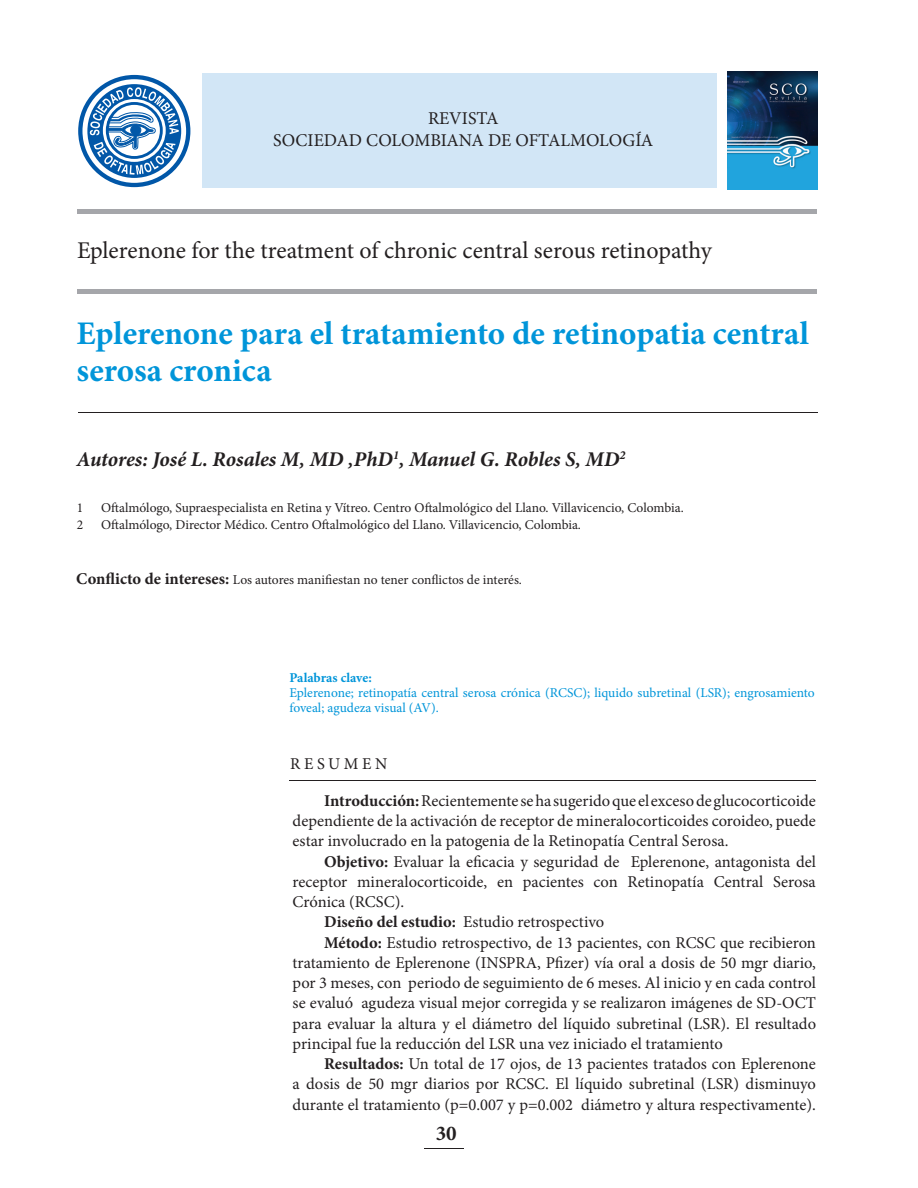
<style>
.page{position:relative;width:918px;height:1188px;background:#fff}
.page>*{position:absolute;margin:0;border:0;box-sizing:border-box;transform-origin:0 0}
.t1{font:700 33px/37.5px "Minion Pro";color:#0095d9}
.t2{font:24px "Minion Pro";color:#231f20}
.t3{font:italic 700 21px "Minion Pro";color:#231f20}
.t4{font:700 21px "Minion Pro";color:#231f20}
.t5{font:18px/21.6px "Minion Pro";color:#231f20;text-align:center}
.t6{font:16.5px/20.2px "Minion Pro";color:#231f20;text-align:justify}
.t7{font:16.5px "Minion Pro";letter-spacing:.22em;color:#231f20}
.t8{font:13.5px "Minion Pro";color:#231f20}
.t9{font:13.5px/15px "Minion Pro";color:#0095d9}
.t10{font:700 13.5px "Minion Pro";color:#0095d9}
.s1{font-weight:700;font-size:16.5px}
.s2{font-weight:700}
</style>
<div class="page">
<hr style="left:425px;top:1148px;width:39px;height:1px;background:#231f20">
<img style="left:728px;top:71px;width:89px;height:118px">
<div style="left:202px;top:97px;width:514px;height:91px;background:#d2e6f6"></div>
<div style="left:202px;top:73px;width:514px;height:24px;background:#d2e6f6"></div>
<svg style="left:80px;top:77px;width:108px;height:108px"></svg>
<div style="left:78px;top:75px;width:112px;height:112px;border:4px solid #0157a8;border-radius:50%"></div>
<svg style="left:87px;top:84px;width:94px;height:94px"></svg>
<div style="left:77px;top:289px;width:739px;height:5px;background:#a5a6aa"></div>
<div style="left:77px;top:209px;width:739px;height:5px;background:#a5a6aa"></div>
<hr style="left:78px;top:412px;width:740px;height:1px;background:#231f20">
<hr style="left:290px;top:780px;width:526px;height:1px;background:#231f20">
<p class="t5" style="left:273px;top:109px;width:382px">REVISTA<br>SOCIEDAD COLOMBIANA DE OFTALMOLOGÍA</p>
<h2 class="t2" style="left:77px;top:241px;width:636px">Eplerenone for the treatment of chronic central serous retinopathy</h2>
<h1 class="t1" style="left:77px;top:317px;width:734px">Eplerenone para el tratamiento de retinopatia central serosa cronica</h1>
<p class="t3" style="left:77px;top:451px;width:550px">Autores: José L. Rosales M, MD ,PhD<sup>1</sup>, Manuel G. Robles S, MD<sup>2</sup></p>
<p class="t8" style="left:77px;top:503px;width:8px">1</p>
<p class="t8" style="left:101px;top:503px;width:584px">Oftalmólogo, Supraespecialista en Retina y Vítreo. Centro Oftalmológico del Llano. Villavicencio, Colombia.</p>
<p class="t8" style="left:77px;top:519px;width:8px">2</p>
<p class="t8" style="left:101px;top:519px;width:481px">Oftalmólogo, Director Médico. Centro Oftalmológico del Llano. Villavicencio, Colombia.</p>
<p class="t8" style="left:76px;top:574px;width:447px"><span class="s1">Conflicto de intereses:</span> Los autores manifiestan no tener conflictos de interés.</p>
<p class="t10" style="left:290px;top:673px;width:84px">Palabras clave:</p>
<p class="t9" style="left:290px;top:687px;width:527px">Eplerenone; retinopatía central serosa crónica (RCSC); liquido subretinal (LSR); engrosamiento foveal; agudeza visual (AV).</p>
<p class="t7" style="left:290px;top:758px;width:99px">RESUMEN</p>
<p class="t6" style="left:293px;top:792px;width:525px;text-indent:32px"><span class="s2">Introducción:</span> Recientemente se ha sugerido que el exceso de glucocorticoide dependiente de la activación de receptor de mineralocorticoides coroideo, puede estar involucrado en la patogenia de la Retinopatía Central Serosa.</p>
<p class="t6" style="left:324px;top:852px;width:493px"><span class="s2">Objetivo:</span> Evaluar la eficacia y seguridad de Eplerenone, antagonista del</p>
<p class="t6" style="left:293px;top:873px;width:525px">receptor mineralocorticoide, en pacientes con Retinopatía Central Serosa</p>
<p class="t6" style="left:293px;top:893px;width:113px">Crónica (RCSC).</p>
<p class="t6" style="left:324px;top:913px;width:282px"><span class="s2">Diseño del estudio:</span> Estudio retrospectivo</p>
<p class="t6" style="left:324px;top:933px;width:493px"><span class="s2">Método:</span> Estudio retrospectivo, de 13 pacientes, con RCSC que recibieron</p>
<p class="t6" style="left:293px;top:954px;width:525px">tratamiento de Eplerenone (INSPRA, Pfizer) vía oral a dosis de 50 mgr diario,</p>
<p class="t6" style="left:293px;top:974px;width:525px">por 3 meses, con periodo de seguimiento de 6 meses. Al inicio y en cada control</p>
<p class="t6" style="left:293px;top:994px;width:525px">se evaluó agudeza visual mejor corregida y se realizaron imágenes de SD-OCT</p>
<p class="t6" style="left:293px;top:1014px;width:525px">para evaluar la altura y el diámetro del líquido subretinal (LSR). El resultado</p>
<p class="t6" style="left:293px;top:1035px;width:432px">principal fue la reducción del LSR una vez iniciado el tratamiento</p>
<p class="t6" style="left:324px;top:1055px;width:493px"><span class="s2">Resultados:</span> Un total de 17 ojos, de 13 pacientes tratados con Eplerenone</p>
<p class="t6" style="left:293px;top:1075px;width:525px">a dosis de 50 mgr diarios por RCSC. El líquido subretinal (LSR) disminuyo</p>
<p class="t6" style="left:293px;top:1095px;width:525px">durante el tratamiento (p=0.007 y p=0.002 diámetro y altura respectivamente).</p>
<p class="t4" style="left:436px;top:1125px;width:22px">30</p>
</div>
